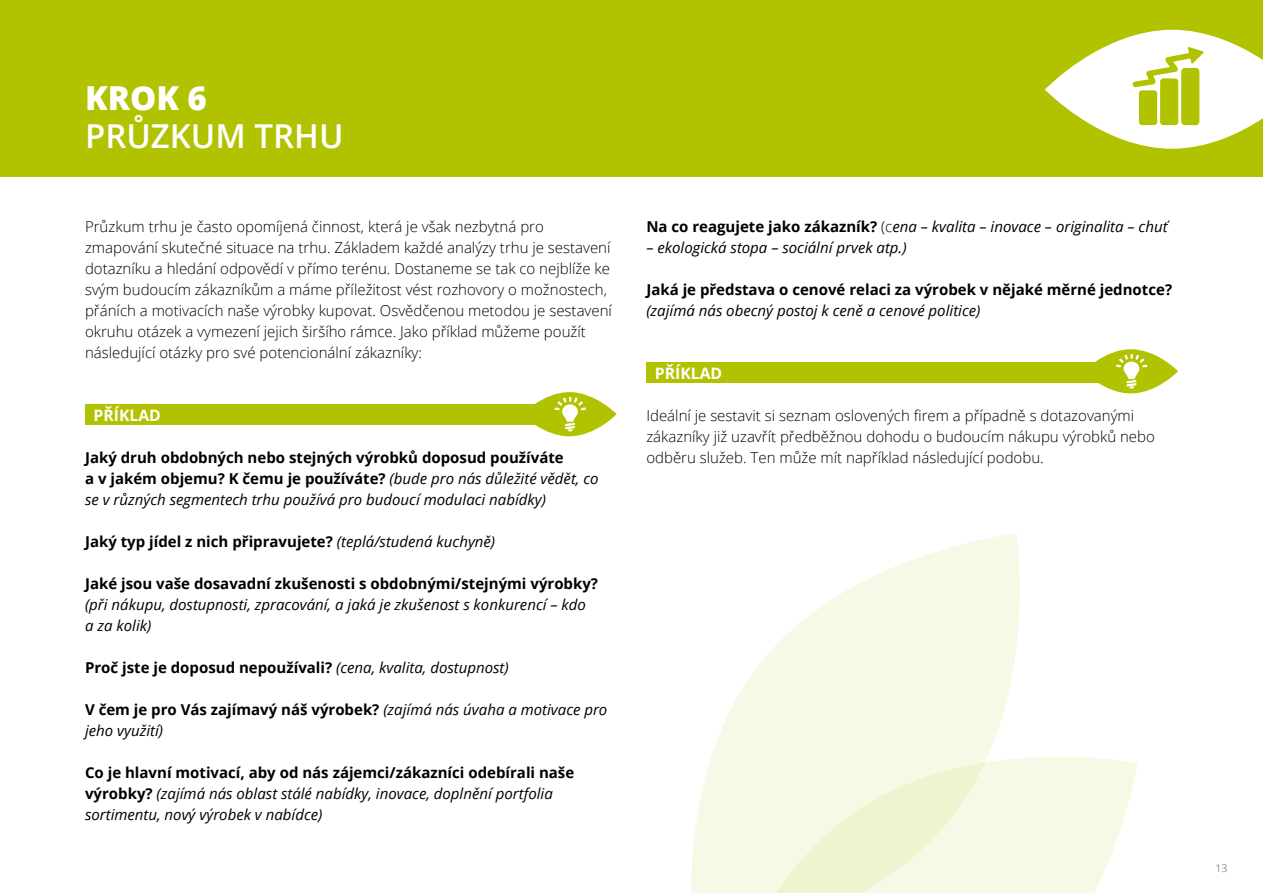
<style>
.page{position:relative;width:1263px;height:893px;background:#fff}
.page>*{position:absolute;margin:0;border:0;box-sizing:border-box;transform-origin:0 0}
.t1{font:600 33px "Open Sans";color:#fff}
.t2{font:800 33px "Open Sans";color:#fff}
.t3{font:700 15.75px "Open Sans";color:#fff}
.t4{font:italic 15px/21px "Open Sans";color:#000}
.t5{font:300 15px/21px "Open Sans";color:#000}
.t6{font:700 15px "Open Sans";color:#000}
.t7{font:300 10.5px "Open Sans";color:#575756}
.s1{font-weight:700;font-style:normal}
.s2{font-weight:400;font-style:italic}
.s3{font-weight:300;font-style:normal}
</style>
<div class="page">
<div style="left:0;top:0;width:1263px;height:176px;background:#b1c300"></div>
<div style="left:85px;top:405px;width:510px;height:20px;background:#b1c300"></div>
<div style="left:646px;top:363px;width:511px;height:20px;background:#b1c300"></div>
<svg style="left:522px;top:392px;width:95px;height:44px;fill:#b1c300"></svg>
<svg style="left:554px;top:397px;width:32px;height:35px"></svg>
<svg style="left:1083px;top:349px;width:95px;height:44px;fill:#b1c300"></svg>
<svg style="left:1116px;top:354px;width:31px;height:35px"></svg>
<svg style="left:1045px;top:30px;width:218px;height:119px"></svg>
<div style="left:1181px;top:68px;width:18px;height:57px;background:#b1c300;border-radius:4px"></div>
<svg style="left:691px;top:534px;width:329px;height:359px;fill:#f7f9e6"></svg>
<svg style="left:708px;top:730px;width:429px;height:163px;background:#f6f8e4"></svg>
<h1 class="t2" style="left:85px;top:73px;width:123px">KROK 6</h1>
<h1 class="t1" style="left:85px;top:113px;width:260px">PRŮZKUM TRHU</h1>
<p class="t5" style="left:85px;top:216px;width:528px">Průzkum trhu je často opomíjená činnost, která je však nezbytná pro zmapování skutečné situace na trhu. Základem každé analýzy trhu je sestavení dotazníku a hledání odpovědí v přímo terénu. Dostaneme se tak co nejblíže ke svým budoucím zákazníkům a máme příležitost vést rozhovory o možnostech, přáních a motivacích naše výrobky kupovat. Osvědčenou metodou je sestavení okruhu otázek a vymezení jejich širšího rámce. Jako příklad můžeme použít následující otázky pro své potencionální zákazníky:</p>
<p class="t3" style="left:94px;top:404px;width:69px">PŘÍKLAD</p>
<p class="t4" style="left:85px;top:447px;width:515px"><span class="s1">Jaký druh obdobných nebo stejných výrobků doposud používáte<br>a v jakém objemu? K čemu je používáte?</span> (bude pro nás důležité vědět, co se v různých segmentech trhu používá pro budoucí modulaci nabídky)</p>
<p class="t6" style="left:85px;top:531px;width:412px">Jaký typ jídel z nich připravujete? <span class="s2">(teplá/studená kuchyně)</span></p>
<p class="t6" style="left:85px;top:573px;width:515px">Jaké jsou vaše dosavadní zkušenosti s obdobnými/stejnými výrobky?</p>
<p class="t4" style="left:85px;top:594px;width:502px">(při nákupu, dostupnosti, zpracování, a jaká je zkušenost s konkurencí – kdo a za kolik)</p>
<p class="t6" style="left:85px;top:657px;width:425px">Proč jste je doposud nepoužívali? <span class="s2">(cena, kvalita, dostupnost)</span></p>
<p class="t4" style="left:85px;top:699px;width:524px"><span class="s1">V čem je pro Vás zajímavý náš výrobek?</span> (zajímá nás úvaha a motivace pro jeho využití)</p>
<p class="t4" style="left:85px;top:762px;width:491px"><span class="s1">Co je hlavní motivací, aby od nás zájemci/zákazníci odebírali naše výrobky?</span> (zajímá nás oblast stálé nabídky, inovace, doplnění portfolia sortimentu, nový výrobek v nabídce)</p>
<p class="t4" style="left:646px;top:216px;width:523px"><span class="s1">Na co reagujete jako zákazník?</span> <span class="s3">(c</span>ena – kvalita – inovace – originalita – chuť</p>
<p class="t4" style="left:646px;top:237px;width:262px">– ekologická stopa – sociální prvek atp.)</p>
<p class="t6" style="left:646px;top:279px;width:527px">Jaká je představa o cenové relaci za výrobek v nějaké měrné jednotce?</p>
<p class="t4" style="left:646px;top:300px;width:336px">(zajímá nás obecný postoj k ceně a cenové politice)</p>
<p class="t3" style="left:655px;top:362px;width:69px">PŘÍKLAD</p>
<p class="t5" style="left:646px;top:405px;width:510px">Ideální je sestavit si seznam oslovených firem a případně s dotazovanými zákazníky již uzavřít předběžnou dohodu o budoucím nákupu výrobků nebo odběru služeb. Ten může mít například následující podobu.</p>
<p class="t7" style="left:1215px;top:860px;width:13px">13</p>
</div>
